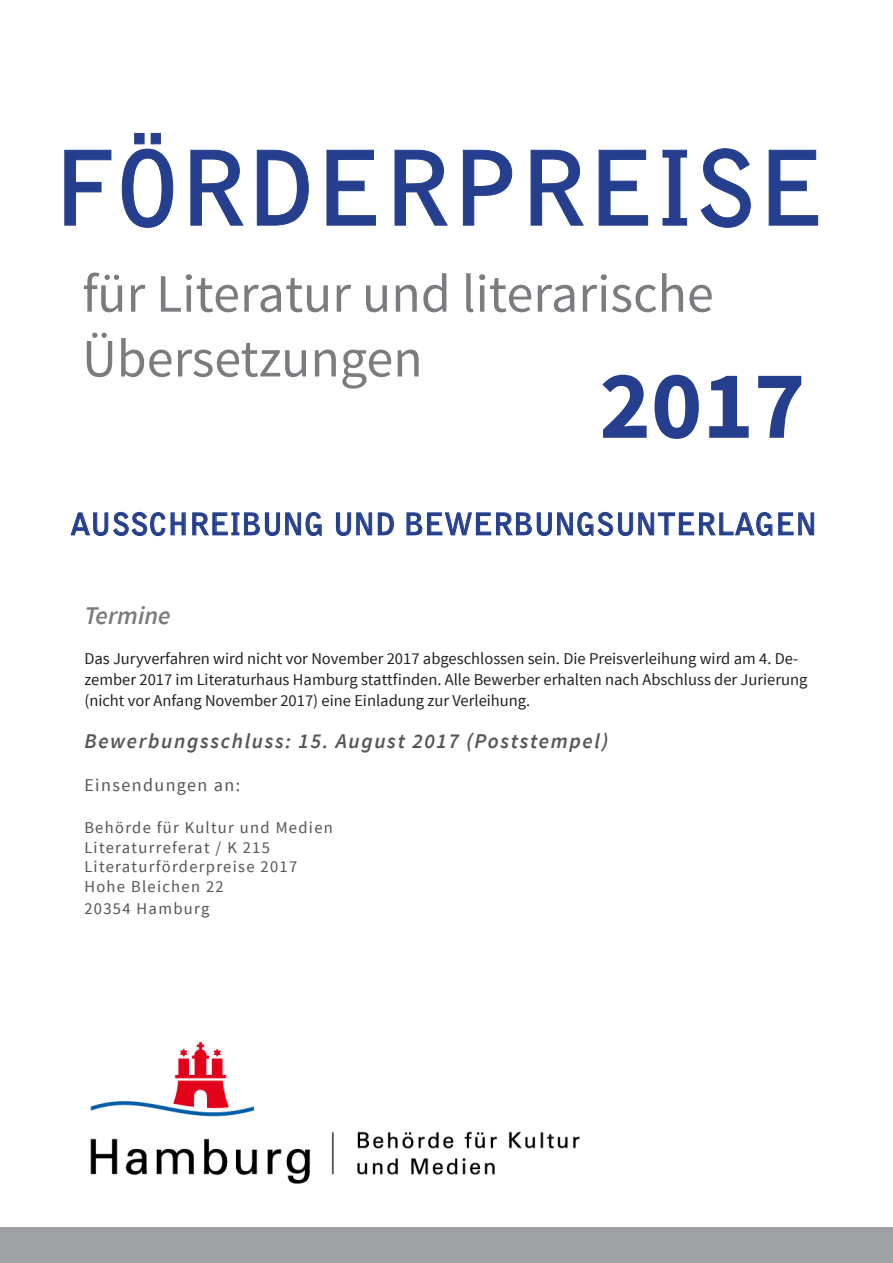
<style>
.page{position:relative;width:893px;height:1263px;background:#fff}
.page>*{position:absolute;margin:0;border:0;box-sizing:border-box;transform-origin:0 0}
.t1{font:700 102px "Bell Gothic Std";color:#253f8e}
.t2{font:700 97.5px "Source Sans Pro";color:#253f8e}
.t3{font:54px "Source Sans Pro";color:#7a7c7f}
.t4{font:700 30px "Bell Gothic Std";color:#253f8e}
.t5{font:italic 600 25.5px "Source Sans Pro";color:#7a7c7f}
.t6{font:italic 600 21px "Source Sans Pro";letter-spacing:.08em;color:#555658}
.t7{font:18px "Source Sans Pro";letter-spacing:.08em;color:#555658}
.t8{font:16.5px/21px "Source Sans Pro";color:#231f20}
.t9{font:16.5px "Source Sans Pro";letter-spacing:.08em;color:#555658}
</style>
<div class="page">
<svg style="left:64px;top:149px;width:48px;height:77px"></svg>
<svg style="left:121px;top:133px;width:52px;height:95px"></svg>
<svg style="left:190px;top:149px;width:54px;height:77px"></svg>
<svg style="left:257px;top:149px;width:52px;height:77px"></svg>
<svg style="left:326px;top:149px;width:50px;height:77px"></svg>
<svg style="left:394px;top:149px;width:54px;height:77px"></svg>
<svg style="left:463px;top:149px;width:49px;height:77px"></svg>
<svg style="left:530px;top:149px;width:54px;height:77px"></svg>
<svg style="left:598px;top:149px;width:50px;height:77px"></svg>
<svg style="left:662px;top:149px;width:25px;height:77px"></svg>
<svg style="left:700px;top:148px;width:51px;height:80px"></svg>
<svg style="left:768px;top:149px;width:50px;height:77px"></svg>
<div style="left:0;top:1227px;width:893px;height:36px;background:#a0a1a5"></div>
<img style="left:90px;top:1041px;width:490px;height:143px">
<svg style="left:70px;top:512px;width:116px;height:24px"></svg>
<svg style="left:192px;top:512px;width:130px;height:24px"></svg>
<svg style="left:336px;top:512px;width:36px;height:24px"></svg>
<svg style="left:378px;top:512px;width:16px;height:24px"></svg>
<svg style="left:406px;top:512px;width:408px;height:24px"></svg>
<p class="t1" style="left:54px;top:127px;width:772px">FÖRDERPREISE</p>
<p class="t3" style="left:82px;top:260px;width:633px">für Literatur und literarische</p>
<p class="t3" style="left:82px;top:325px;width:342px">Übersetzungen</p>
<p class="t2" style="left:599px;top:343px;width:207px">2017</p>
<p class="t4" style="left:70px;top:506px;width:748px">AUSSCHREIBUNG UND BEWERBUNGSUNTERLAGEN</p>
<p class="t5" style="left:84px;top:600px;width:88px">Termine</p>
<p class="t8" style="left:84px;top:648px;width:725px">Das Juryverfahren wird nicht vor November 2017 abgeschlossen sein. Die Preisverleihung wird am 4. De&shy;zember 2017 im Literaturhaus Hamburg stattfinden. Alle Bewerber erhalten nach Abschluss der Jurierung (nicht vor Anfang November 2017) eine Einladung zur Verleihung.</p>
<p class="t6" style="left:84px;top:728px;width:525px">Bewerbungsschluss: 15. August 2017 (Poststempel)</p>
<p class="t7" style="left:84px;top:774px;width:157px">Einsendungen an:</p>
<p class="t9" style="left:84px;top:817px;width:250px">Behörde für Kultur und Medien</p>
<p class="t9" style="left:84px;top:837px;width:187px">Literaturreferat / K 215</p>
<p class="t9" style="left:84px;top:857px;width:214px">Literaturförderpreise 2017</p>
<p class="t9" style="left:84px;top:876px;width:141px">Hohe Bleichen 22</p>
<p class="t9" style="left:84px;top:898px;width:126px">20354 Hamburg</p>
</div>
